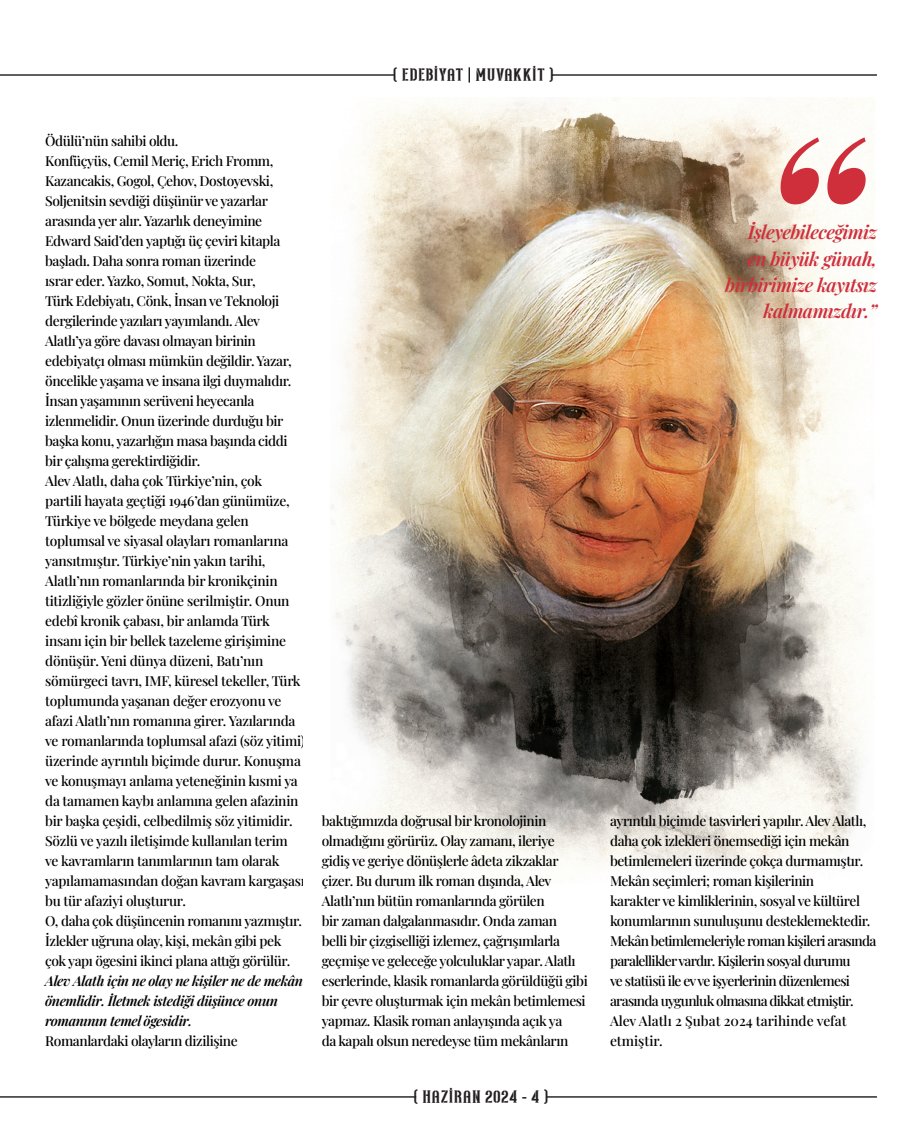
<style>
.page{position:relative;width:922px;height:1134px;background:#fff}
.page>*{position:absolute;margin:0;border:0;box-sizing:border-box;transform-origin:0 0}
.t1{font:italic 250px "Playfair Display";color:#ce2f3b}
.t2{font:italic 18.75px/26.2px "Playfair Display";letter-spacing:-.03em;color:#ce2f3b;text-align:right}
.t3{font:13.75px/20px "Playfair Display";letter-spacing:-.03em;color:#000}
.t4{font:13.75px/20px "Playfair Display";letter-spacing:-.05em;color:#000}
.t5{font:13.75px/20px "Playfair Display";color:#000}
.t6{font:13.75px "Northash";letter-spacing:.08em;color:#231f20}
.s1{font-style:italic}
</style>
<div class="page">
<hr style="left:546px;top:1096px;width:330px;height:1px;background:#000">
<hr style="left:0;top:1096px;width:416px;height:1px;background:#000">
<hr style="left:0;top:74px;width:394px;height:2px;background:#000">
<svg style="left:468px;top:67px;width:1px;height:16px"></svg>
<hr style="left:552px;top:74px;width:324px;height:2px;background:#000">
<img style="left:331px;top:97px;width:543px;height:783px">
<p class="t6" style="left:393px;top:64px;width:161px">( EDEBİYAT MUVAKKİT )</p>
<p class="t3" style="left:45px;top:130px;width:135px">Ödülü’nün sahibi oldu.</p>
<p class="t3" style="left:45px;top:150px;width:248px">Konfüçyüs, Cemil Meriç, Erich Fromm, Kazancakis, Gogol, Çehov, Dostoyevski, Soljenitsin sevdiği düşünür ve yazarlar arasında yer alır. Yazarlık deneyimine Edward Said’den yaptığı üç çeviri kitapla başladı. Daha sonra roman üzerinde<br>ısrar eder. Yazko, Somut, Nokta, Sur,<br>Türk Edebiyatı, Cönk, İnsan ve Teknoloji dergilerinde yazıları yayımlandı. Alev Alatlı’ya göre davası olmayan birinin edebiyatçı olması mümkün değildir. Yazar, öncelikle yaşama ve insana ilgi duymalıdır.<br>İnsan yaşamının serüveni heyecanla izlenmelidir. Onun üzerinde durduğu bir başka konu, yazarlığın masa başında ciddi bir çalışma gerektirdiğidir.</p>
<p class="t3" style="left:45px;top:470px;width:261px">Alev Alatlı, daha çok Türkiye’nin, çok<br>partili hayata geçtiği 1946’dan günümüze, Türkiye ve bölgede meydana gelen toplumsal ve siyasal olayları romanlarına yansıtmıştır. Türkiye’nin yakın tarihi, Alatlı’nın romanlarında bir kronikçinin titizliğiyle gözler önüne serilmiştir. Onun edebî kronik çabası, bir anlamda Türk insanı için bir bellek tazeleme girişimine dönüşür. Yeni dünya düzeni, Batı’nın sömürgeci tavrı, IMF, küresel tekeller, Türk toplumunda yaşanan değer erozyonu ve afazi Alatlı’nın romanına girer. Yazılarında ve romanlarında toplumsal afazi (söz yitimi) üzerinde ayrıntılı biçimde durur. Konuşma ve konuşmayı anlama yeteneğinin kısmi ya da tamamen kaybı anlamına gelen afazinin bir başka çeşidi, celbedilmiş söz yitimidir.<br>Sözlü ve yazılı iletişimde kullanılan terim<br>ve kavramların tanımlarının tam olarak yapılamamasından doğan kavram kargaşası bu tür afaziyi oluşturur.</p>
<p class="t3" style="left:45px;top:910px;width:259px">O, daha çok düşüncenin romanını yazmıştır.<br>İzlekler uğruna olay, kişi, mekân gibi pek çok yapı ögesini ikinci plana attığı görülür.<br><span class="s1">Alev Alatlı için ne olay ne kişiler ne de mekân önemlidir. İletmek istediği düşünce onun romanının temel ögesidir.</span></p>
<p class="t3" style="left:45px;top:1030px;width:194px">Romanlardaki olayların dizilişine</p>
<p class="t1" style="left:749px;top:32px;width:113px">“</p>
<p class="t2" style="left:725px;top:218px;width:153px">İşleyebileceğimiz en büyük günah, birbirimize kayıtsız</p>
<p class="t2" style="left:763px;top:296px;width:115px">kalmamızdır.”</p>
<p class="t3" style="left:322px;top:810px;width:267px">baktığımızda doğrusal bir kronolojinin olmadığını görürüz. Olay zamanı, ileriye<br>gidiş ve geriye dönüşlerle âdeta zikzaklar çizer. Bu durum ilk roman dışında, Alev Alatlı’nın bütün romanlarında görülen<br>bir zaman dalgalanmasıdır. Onda zaman<br>belli bir çizgiselliği izlemez, çağrışımlarla geçmişe ve geleceğe yolculuklar yapar. Alatlı eserlerinde, klasik romanlarda görüldüğü gibi bir çevre oluşturmak için mekân betimlemesi yapmaz. Klasik roman anlayışında açık ya<br>da kapalı olsun neredeyse tüm mekânların</p>
<p class="t3" style="left:610px;top:810px;width:262px">ayrıntılı biçimde tasvirleri yapılır. Alev Alatlı, daha çok izlekleri önemsediği için mekân betimlemeleri üzerinde çokça durmamıştır.<br>Mekân seçimleri; roman kişilerinin<br>karakter ve kimliklerinin, sosyal ve kültürel konumlarının sunuluşunu desteklemektedir.</p>
<p class="t4" style="left:610px;top:930px;width:268px">Mekân betimlemeleriyle roman kişileri arasında paralellikler vardır. Kişilerin sosyal durumu<br>ve statüsü ile ev ve işyerlerinin düzenlemesi arasında uygunluk olmasına dikkat etmiştir.</p>
<p class="t5" style="left:610px;top:1010px;width:238px">Alev Alatlı 2 Şubat 2024 tarihinde vefat etmiştir.</p>
<p class="t6" style="left:414px;top:1086px;width:135px">( HAZİRAN 2024 - 4 )</p>
</div>
